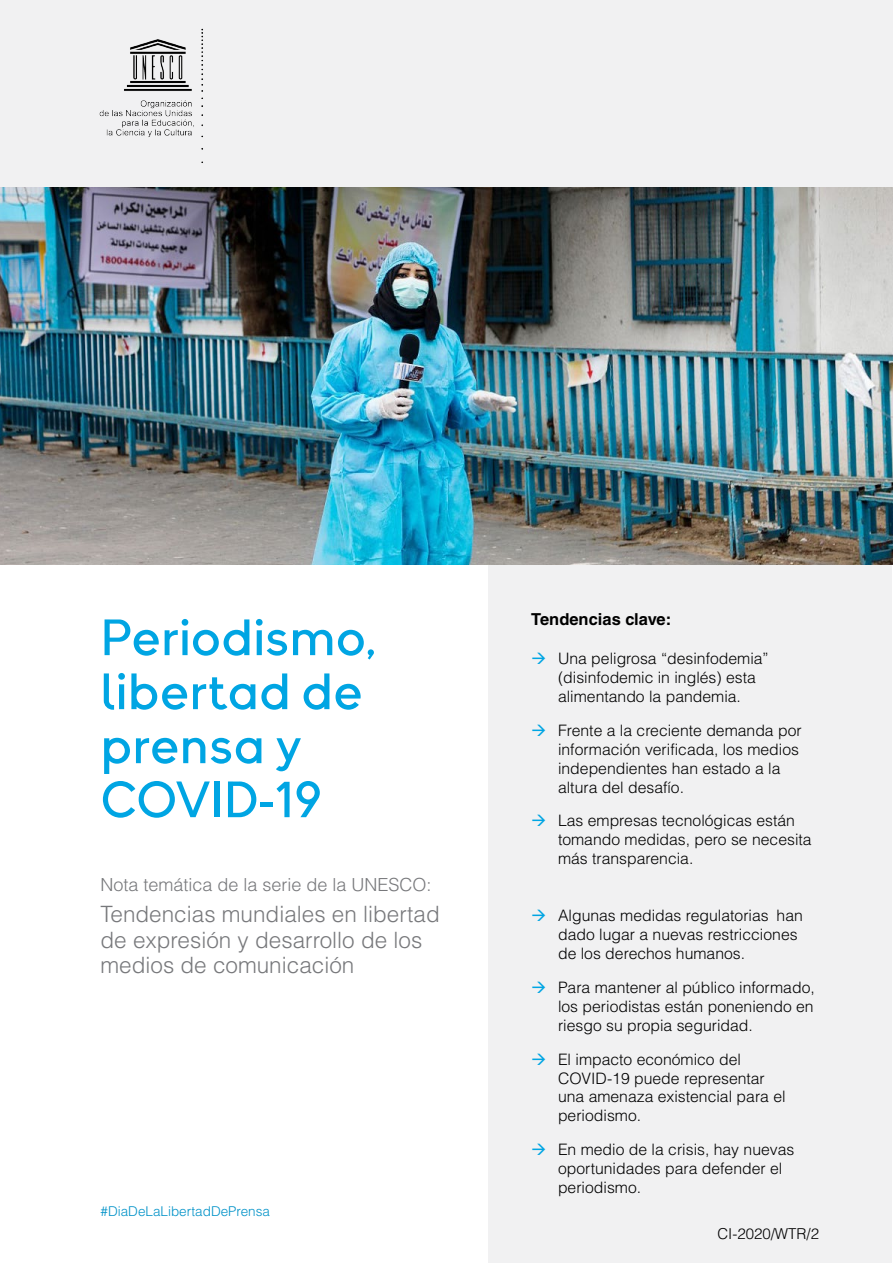
<style>
.page{position:relative;width:893px;height:1263px;background:#fff}
.page>*{position:absolute;margin:0;border:0;box-sizing:border-box;transform-origin:0 0}
.t1{font:51px/54px "Facts";color:#00a5e3}
.t2{font:300 22.5px/25.5px "Helvetica LT Std";color:#77787b}
.t3{font:300 18px "Helvetica LT Std";color:#77787b}
.t4{font:700 16.5px "Helvetica LT Std";color:#000}
.t5{font:300 15.75px/18.9px "Helvetica LT Std";color:#000}
.t6{font:300 15px "Helvetica LT Std";color:#000}
.t7{font:300 13.5px "Helvetica LT Std";color:#0092c8}
</style>
<div class="page">
<div style="left:0;top:0;width:892px;height:187px;background:#f1f1f2"></div>
<div style="left:489px;top:565px;width:403px;height:697px;background:#f1f1f2"></div>
<img style="left:0;top:187px;width:893px;height:377px">
<img style="left:99px;top:28px;width:104px;height:135px">
<h1 class="t1" style="left:100px;top:611px;width:277px">Periodismo, libertad de prensa y<br>COVID-19</h1>
<p class="t3" style="left:100px;top:873px;width:333px">Nota temática de la serie de la UNESCO:</p>
<h2 class="t2" style="left:101px;top:901px;width:341px">Tendencias mundiales en libertad de expresión y desarrollo de los medios de comunicación</h2>
<p class="t7" style="left:100px;top:1203px;width:171px">#DiaDeLaLibertadDePrensa</p>
<p class="t4" style="left:531px;top:609px;width:142px">Tendencias clave:</p>
<p class="t5" style="left:558px;top:649px;width:212px">Una peligrosa “desinfodemia” (disinfodemic in inglés) esta alimentando la pandemia.</p>
<p class="t5" style="left:558px;top:721px;width:245px">Frente a la creciente demanda por información verificada, los medios independientes han estado a la altura del desafío.</p>
<p class="t5" style="left:558px;top:811px;width:255px">Las empresas tecnológicas están tomando medidas, pero se necesita más transparencia.</p>
<p class="t5" style="left:558px;top:906px;width:246px">Algunas medidas regulatorias han dado lugar a nuevas restricciones de los derechos humanos.</p>
<p class="t5" style="left:558px;top:978px;width:258px;text-align:justify">Para mantener al público informado, los periodistas están poneniendo en riesgo su propia seguridad.</p>
<p class="t5" style="left:558px;top:1049px;width:229px">El impacto económico del<br>COVID-19 puede representar una amenaza existencial para el periodismo.</p>
<p class="t5" style="left:558px;top:1140px;width:238px">En medio de la crisis, hay nuevas oportunidades para defender el periodismo.</p>
<p class="t6" style="left:717px;top:1224px;width:103px">CI-2020/WTR/2</p>
</div>
